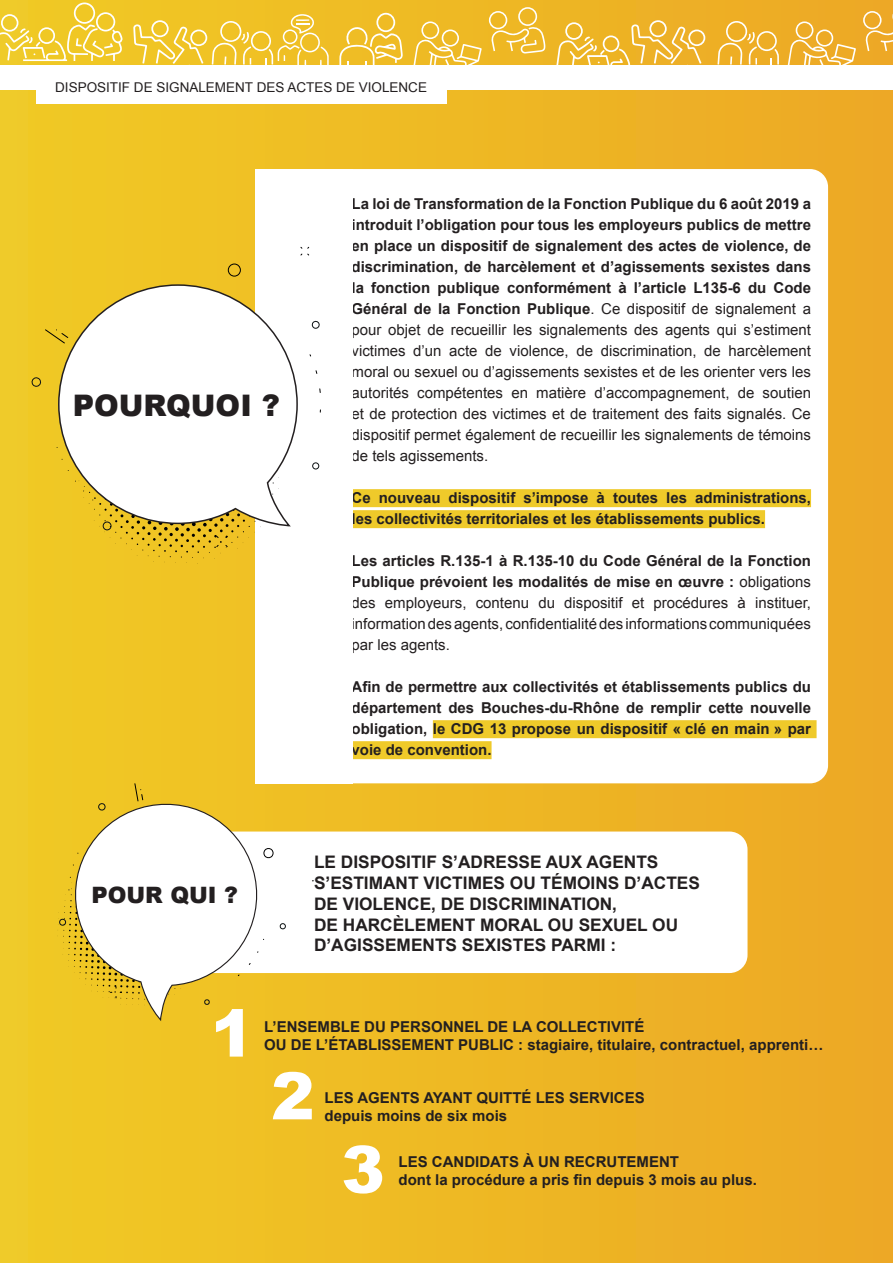
<style>
.page{position:relative;width:893px;height:1263px;background:#fff}
.page>*{position:absolute;margin:0;border:0;box-sizing:border-box;transform-origin:0 0}
.t1{font:900 65.4px "Arial";color:#fff}
.t2{font:900 29.7px "Arial";color:#231f20}
.t3{font:900 22.5px "Arial";color:#231f20}
.t4{font:700 17.25px/20.7px "Arial";color:#231f20}
.t5{font:15px/21px "Arial";color:#231f20;text-align:justify}
.t6{font:700 15px/21px "Arial";color:#231f20}
.t7{font:13.5px "Arial";color:#231f20}
.s1{font-weight:700}
</style>
<div class="page">
<div style="left:0;top:0;width:893px;height:1263px;background:linear-gradient(to right,#f0cb25,#eda825)"></div>
<div style="left:334px;top:169px;width:494px;height:614px;background:#fff;border-radius:18px"></div>
<div style="left:351px;top:489px;width:460px;height:18px;background:#efca2a"></div>
<div style="left:351px;top:510px;width:414px;height:18px;background:#efca2a"></div>
<div style="left:433px;top:720px;width:384px;height:18px;background:#efca2a"></div>
<div style="left:351px;top:741px;width:141px;height:18px;background:#efca2a"></div>
<div style="left:189px;top:831px;width:558px;height:142px;background:#fff;border-radius:18px"></div>
<svg style="left:57px;top:783px;width:229px;height:237px"></svg>
<svg style="left:0;top:2px;width:123px;height:59px;background:#f1d048"></svg>
<svg style="left:556px;top:20px;width:149px;height:46px;background:#f0bf4c"></svg>
<svg style="left:133px;top:14px;width:196px;height:52px;background:#f1cb46"></svg>
<svg style="left:717px;top:21px;width:62px;height:44px;background:#f0b945"></svg>
<svg style="left:489px;top:7px;width:56px;height:47px;background:#f0c248"></svg>
<svg style="left:413px;top:21px;width:69px;height:45px;background:#f1c64c"></svg>
<svg style="left:863px;top:7px;width:30px;height:44px"></svg>
<svg style="left:788px;top:21px;width:68px;height:45px;background:#f0ba4e"></svg>
<svg style="left:339px;top:13px;width:64px;height:53px;background:#f1c74a"></svg>
<div style="left:255px;top:169px;width:97px;height:614px;background:#fff"></div>
<svg style="left:31px;top:246px;width:290px;height:317px"></svg>
<div style="left:0;top:66px;width:893px;height:24px;background:#fff"></div>
<div style="left:36px;top:82px;width:410px;height:22px;background:#fff"></div>
<p class="t7" style="left:55px;top:79px;width:373px">DISPOSITIF DE SIGNALEMENT DES ACTES DE VIOLENCE</p>
<h2 class="t2" style="left:73px;top:384px;width:209px">POURQUOI ?</h2>
<p class="t5" style="left:351px;top:193px;width:461px"><span class="s1">La loi de Transformation de la Fonction Publique du 6 août 2019 a introduit l’obligation pour tous les employeurs publics de mettre en place un dispositif de signalement des actes de violence, de discrimination, de harcèlement et d’agissements sexistes dans la fonction publique conformément à l’article L135-6 du Code Général de la Fonction Publique</span>. Ce dispositif de signalement a pour objet de recueillir les signalements des agents qui s’estiment victimes d’un acte de violence, de discrimination, de harcèlement moral ou sexuel ou d’agissements sexistes et de les orienter vers les autorités compétentes en matière d’accompagnement, de soutien et de protection des victimes et de traitement des faits signalés. Ce dispositif permet également de recueillir les signalements de témoins de tels agissements.</p>
<p class="t6" style="left:351px;top:487px;width:461px">Ce nouveau dispositif s’impose à toutes les administrations, les collectivités territoriales et les établissements publics.</p>
<p class="t5" style="left:351px;top:550px;width:461px"><span class="s1">Les articles R.135-1 à R.135-10 du Code Général de la Fonction Publique prévoient les modalités de mise en œuvre :</span> obligations des employeurs, contenu du dispositif et procédures à instituer, information des agents, confidentialité des informations communiquées par les agents.</p>
<p class="t6" style="left:351px;top:676px;width:461px;text-align:justify">Afin de permettre aux collectivités et établissements publics du département des Bouches-du-Rhône de remplir cette nouvelle obligation, le CDG 13 propose un dispositif « clé en main » par voie de convention.</p>
<h3 class="t3" style="left:91px;top:878px;width:148px">POUR QUI ?</h3>
<p class="t4" style="left:314px;top:852px;width:387px">LE DISPOSITIF S’ADRESSE AUX AGENTS S’ESTIMANT VICTIMES OU TÉMOINS D’ACTES DE VIOLENCE, DE DISCRIMINATION,<br>DE HARCÈLEMENT MORAL OU SEXUEL OU D’AGISSEMENTS SEXISTES PARMI :</p>
<h1 class="t1" style="left:211px;top:986px;width:45px">1</h1>
<p class="t6" style="left:264px;top:1017px;width:382px">L’ENSEMBLE DU PERSONNEL DE LA COLLECTIVITÉ</p>
<p class="t6" style="left:264px;top:1035px;width:560px">OU DE L’ÉTABLISSEMENT PUBLIC : stagiaire, titulaire, contractuel, apprenti…</p>
<h1 class="t1" style="left:271px;top:1048px;width:45px">2</h1>
<h1 class="t1" style="left:341px;top:1122px;width:45px">3</h1>
<p class="t6" style="left:325px;top:1089px;width:322px;line-height:18px">LES AGENTS AYANT QUITTÉ LES SERVICES depuis moins de six mois</p>
<p class="t6" style="left:398px;top:1153px;width:360px;line-height:18px">LES CANDIDATS À UN RECRUTEMENT<br>dont la procédure a pris fin depuis 3 mois au plus.</p>
</div>
